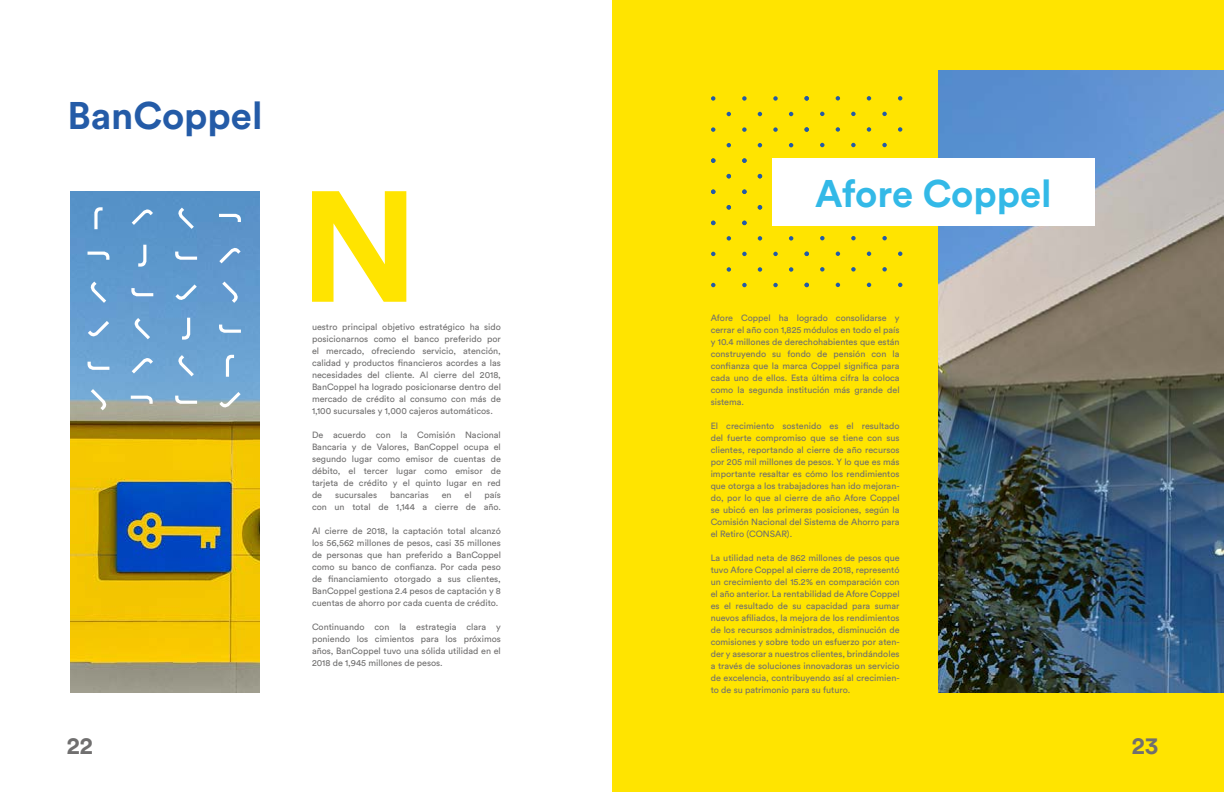
<style>
.page{position:relative;width:1224px;height:792px;background:#fff}
.page>*{position:absolute;margin:0;border:0;box-sizing:border-box;transform-origin:0 0}
.t1{font:700 38.1px "Circular Std";color:#33b9e7}
.t2{font:700 38.1px "Circular Std";color:#245ba7}
.t3{font:700 24px "Circular Std";color:#706f6f}
.t4{font:9px/12px "Circular Std";color:#706f6f;text-align:justify}
</style>
<div class="page">
<div style="left:612px;top:0;width:612px;height:792px;background:#ffe400"></div>
<svg style="left:312px;top:191px;width:94px;height:111px"></svg>
<img style="left:71px;top:191px;width:189px;height:502px">
<svg style="left:94px;top:207px;width:9px;height:22px"></svg>
<svg style="left:91px;top:389px;width:17px;height:21px"></svg>
<svg style="left:88px;top:362px;width:21px;height:8px"></svg>
<svg style="left:88px;top:321px;width:21px;height:18px"></svg>
<svg style="left:89px;top:282px;width:17px;height:21px"></svg>
<svg style="left:88px;top:252px;width:21px;height:8px"></svg>
<svg style="left:176px;top:208px;width:18px;height:21px"></svg>
<svg style="left:175px;top:396px;width:22px;height:8px"></svg>
<svg style="left:176px;top:355px;width:18px;height:21px"></svg>
<svg style="left:182px;top:318px;width:8px;height:22px"></svg>
<svg style="left:175px;top:284px;width:22px;height:18px"></svg>
<svg style="left:175px;top:252px;width:22px;height:8px"></svg>
<svg style="left:219px;top:214px;width:22px;height:8px"></svg>
<svg style="left:219px;top:392px;width:22px;height:18px"></svg>
<svg style="left:226px;top:355px;width:8px;height:22px"></svg>
<svg style="left:219px;top:325px;width:22px;height:8px"></svg>
<svg style="left:222px;top:282px;width:18px;height:21px"></svg>
<svg style="left:219px;top:246px;width:22px;height:17px"></svg>
<svg style="left:132px;top:207px;width:21px;height:18px"></svg>
<svg style="left:131px;top:396px;width:22px;height:8px"></svg>
<svg style="left:132px;top:356px;width:21px;height:17px"></svg>
<svg style="left:132px;top:318px;width:18px;height:21px"></svg>
<svg style="left:131px;top:288px;width:22px;height:8px"></svg>
<svg style="left:138px;top:245px;width:8px;height:22px"></svg>
<img style="left:938px;top:71px;width:286px;height:622px">
<svg style="left:773px;top:96px;width:5px;height:5px"></svg>
<svg style="left:742px;top:96px;width:5px;height:5px"></svg>
<svg style="left:711px;top:96px;width:4px;height:5px"></svg>
<svg style="left:789px;top:112px;width:4px;height:4px"></svg>
<svg style="left:758px;top:112px;width:4px;height:4px"></svg>
<svg style="left:727px;top:112px;width:4px;height:4px"></svg>
<svg style="left:773px;top:127px;width:5px;height:5px"></svg>
<svg style="left:742px;top:127px;width:5px;height:5px"></svg>
<svg style="left:711px;top:127px;width:4px;height:5px"></svg>
<svg style="left:789px;top:143px;width:4px;height:4px"></svg>
<svg style="left:758px;top:143px;width:4px;height:4px"></svg>
<svg style="left:727px;top:143px;width:4px;height:4px"></svg>
<svg style="left:742px;top:158px;width:5px;height:5px"></svg>
<svg style="left:711px;top:158px;width:4px;height:5px"></svg>
<svg style="left:758px;top:174px;width:4px;height:5px"></svg>
<svg style="left:727px;top:174px;width:4px;height:5px"></svg>
<svg style="left:742px;top:189px;width:5px;height:5px"></svg>
<svg style="left:711px;top:189px;width:4px;height:5px"></svg>
<svg style="left:758px;top:205px;width:4px;height:5px"></svg>
<svg style="left:727px;top:205px;width:4px;height:5px"></svg>
<svg style="left:742px;top:221px;width:5px;height:4px"></svg>
<svg style="left:711px;top:221px;width:4px;height:4px"></svg>
<svg style="left:789px;top:236px;width:4px;height:5px"></svg>
<svg style="left:758px;top:236px;width:4px;height:5px"></svg>
<svg style="left:727px;top:236px;width:4px;height:5px"></svg>
<svg style="left:773px;top:252px;width:5px;height:4px"></svg>
<svg style="left:742px;top:252px;width:5px;height:4px"></svg>
<svg style="left:711px;top:252px;width:4px;height:4px"></svg>
<svg style="left:789px;top:267px;width:4px;height:5px"></svg>
<svg style="left:758px;top:267px;width:4px;height:5px"></svg>
<svg style="left:727px;top:267px;width:4px;height:5px"></svg>
<svg style="left:773px;top:283px;width:5px;height:4px"></svg>
<svg style="left:742px;top:283px;width:5px;height:4px"></svg>
<svg style="left:711px;top:283px;width:4px;height:4px"></svg>
<svg style="left:898px;top:96px;width:4px;height:5px"></svg>
<svg style="left:867px;top:96px;width:4px;height:5px"></svg>
<svg style="left:836px;top:96px;width:4px;height:5px"></svg>
<svg style="left:804px;top:96px;width:5px;height:5px"></svg>
<svg style="left:882px;top:112px;width:5px;height:4px"></svg>
<svg style="left:851px;top:112px;width:5px;height:4px"></svg>
<svg style="left:820px;top:112px;width:4px;height:4px"></svg>
<svg style="left:898px;top:127px;width:4px;height:5px"></svg>
<svg style="left:867px;top:127px;width:4px;height:5px"></svg>
<svg style="left:836px;top:127px;width:4px;height:5px"></svg>
<svg style="left:804px;top:127px;width:5px;height:5px"></svg>
<svg style="left:882px;top:143px;width:5px;height:4px"></svg>
<svg style="left:851px;top:143px;width:5px;height:4px"></svg>
<svg style="left:820px;top:143px;width:4px;height:4px"></svg>
<svg style="left:882px;top:236px;width:5px;height:4px"></svg>
<svg style="left:851px;top:236px;width:5px;height:4px"></svg>
<svg style="left:820px;top:236px;width:5px;height:4px"></svg>
<svg style="left:898px;top:252px;width:4px;height:4px"></svg>
<svg style="left:867px;top:252px;width:4px;height:4px"></svg>
<svg style="left:836px;top:252px;width:4px;height:4px"></svg>
<svg style="left:805px;top:252px;width:4px;height:4px"></svg>
<svg style="left:882px;top:267px;width:5px;height:5px"></svg>
<svg style="left:851px;top:267px;width:5px;height:5px"></svg>
<svg style="left:820px;top:267px;width:5px;height:5px"></svg>
<svg style="left:898px;top:283px;width:4px;height:4px"></svg>
<svg style="left:867px;top:283px;width:4px;height:4px"></svg>
<svg style="left:836px;top:283px;width:4px;height:4px"></svg>
<svg style="left:805px;top:283px;width:4px;height:4px"></svg>
<div style="left:772px;top:158px;width:322px;height:68px;background:#fff"></div>
<h1 class="t2" style="left:68px;top:91px;width:197px">BanCoppel</h1>
<h2 class="t3" style="left:67px;top:730px;width:28px">22</h2>
<p class="t4" style="left:312px;top:321px;width:190px">uestro principal objetivo estratégico ha sido posicionarnos como el banco preferido por el mercado, ofreciendo servicio, atención, calidad y productos financieros acordes a las necesidades del cliente. Al cierre del 2018, BanCoppel ha logrado posicionarse dentro del mercado de crédito al consumo con más de 1,100 sucursales y 1,000 cajeros automáticos.</p>
<p class="t4" style="left:312px;top:429px;width:190px">De acuerdo con la Comisión Nacional Bancaria y de Valores, BanCoppel ocupa el segundo lugar como emisor de cuentas de débito, el tercer lugar como emisor de tarjeta de crédito y el quinto lugar en red de</p>
<p class="t4" style="left:335px;top:489px;width:44px">sucursales</p>
<p class="t4" style="left:390px;top:489px;width:40px">bancarias</p>
<p class="t4" style="left:442px;top:489px;width:11px">en</p>
<p class="t4" style="left:465px;top:489px;width:9px">el</p>
<p class="t4" style="left:312px;top:489px;width:190px;text-align:right">país<br>con un total de 1,144 a cierre de año.</p>
<p class="t4" style="left:312px;top:525px;width:190px">Al cierre de 2018, la captación total alcanzó los 56,562 millones de pesos, casi 35 millones de personas que han preferido a BanCoppel como su banco de confianza. Por cada peso de financiamiento otorgado a sus clientes, BanCoppel gestiona 2.4 pesos de captación y 8 cuentas de ahorro por cada cuenta de crédito.</p>
<p class="t4" style="left:312px;top:621px;width:190px">Continuando con la estrategia clara y poniendo los cimientos para los próximos años, BanCoppel tuvo una sólida utilidad en el 2018 de 1,945 millones de pesos.</p>
<h1 class="t1" style="left:815px;top:169px;width:238px">Afore Coppel</h1>
<p class="t4" style="left:711px;top:312px;width:190px">Afore Coppel ha logrado consolidarse y cerrar el año con 1,825 módulos en todo el país y 10.4 millones de derechohabientes que están construyendo su fondo de pensión con la confianza que la marca Coppel significa para cada uno de ellos. Esta última cifra la coloca como la segunda institución más grande del sistema.</p>
<p class="t4" style="left:711px;top:420px;width:190px">El crecimiento sostenido es el resultado del fuerte compromiso que se tiene con sus clientes, reportando al cierre de año recursos por 205 mil millones de pesos. Y lo que es más importante resaltar es cómo los rendimientos que otorga a los trabajadores han ido mejoran&shy;do, por lo que al cierre de año Afore Coppel se ubicó en las primeras posiciones, según la Comisión Nacional del Sistema de Ahorro para el Retiro (CONSAR).</p>
<p class="t4" style="left:711px;top:552px;width:190px">La utilidad neta de 862 millones de pesos que tuvo Afore Coppel al cierre de 2018, representó un crecimiento del 15.2% en comparación con el año anterior. La rentabilidad de Afore Coppel es el resultado de su capacidad para sumar nuevos afiliados, la mejora de los rendimientos de los recursos administrados, disminución de comisiones y sobre todo un esfuerzo por aten&shy;der y asesorar a nuestros clientes, brindándoles a través de soluciones innovadoras un servicio de excelencia, contribuyendo así al crecimien&shy;to de su patrimonio para su futuro.</p>
<h2 class="t3" style="left:1132px;top:730px;width:28px">23</h2>
</div>
